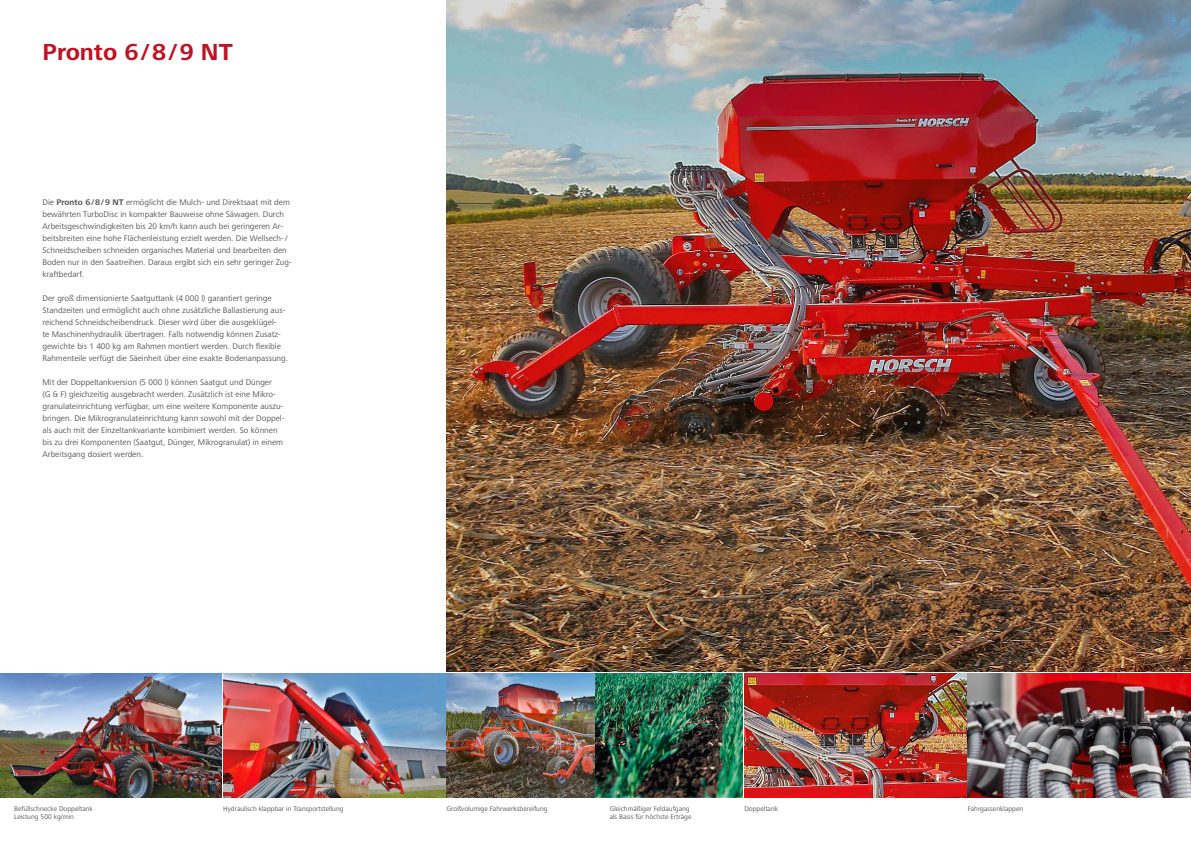
<style>
.page{position:relative;width:1191px;height:842px;background:#fff}
.page>*{position:absolute;margin:0;border:0;box-sizing:border-box;transform-origin:0 0}
.t1{font:700 24px "Frutiger Next LTW1 G";color:#c11123}
.t2{font:8.5px/12px "Frutiger Next LTW1 G";color:#555756}
.t3{font:7px "Frutiger Next LTW1 G";color:#555756}
.s1{font-weight:700}
</style>
<div class="page">
<img style="left:0;top:673px;width:1191px;height:124px">
<img style="left:446px;top:0;width:745px;height:672px">
<h1 class="t1" style="left:43px;top:38px;width:192px">Pronto 6/8/9 NT</h1>
<p class="t2" style="left:43px;top:196px;width:251px">Die <span class="s1">Pronto 6/8/9 NT</span> ermöglicht die Mulch- und Direktsaat mit dem bewährten TurboDisc in kompakter Bauweise ohne Säwagen. Durch Arbeitsgeschwindigkeiten bis 20 km/h kann auch bei geringeren Ar&shy;beitsbreiten eine hohe Flächenleistung erzielt werden. Die Wellsech-/ Schneidscheiben schneiden organisches Material und bearbeiten den Boden nur in den Saatreihen. Daraus ergibt sich ein sehr geringer Zug&shy;kraftbedarf.</p>
<p class="t2" style="left:43px;top:292px;width:247px">Der groß dimensionierte Saatguttank (4 000 l) garantiert geringe Standzeiten und ermöglicht auch ohne zusätzliche Ballastierung aus&shy;reichend Schneidscheibendruck. Dieser wird über die ausgeklügel-<br>te Maschinenhydraulik übertragen. Falls notwendig können Zusatz&shy;gewichte bis 1 400 kg am Rahmen montiert werden. Durch flexible Rahmenteile verfügt die Säeinheit über eine exakte Bodenanpassung.</p>
<p class="t2" style="left:43px;top:376px;width:243px">Mit der Doppeltankversion (5 000 l) können Saatgut und Dünger<br>(G &amp; F) gleichzeitig ausgebracht werden. Zusätzlich ist eine Mikro&shy;granulateinrichtung verfügbar, um eine weitere Komponente auszu&shy;bringen. Die Mikrogranulateinrichtung kann sowohl mit der Doppel&shy;als auch mit der Einzeltankvariante kombiniert werden. So können bis zu drei Komponenten (Saatgut, Dünger, Mikrogranulat) in einem Arbeitsgang dosiert werden.</p>
<p class="t3" style="left:14px;top:804px;width:80px">Befüllschnecke Doppeltank</p>
<p class="t3" style="left:744px;top:804px;width:35px">Doppeltank</p>
<p class="t3" style="left:14px;top:813px;width:61px">Leistung 500 kg/min</p>
<p class="t3" style="left:223px;top:804px;width:122px">Hydraulisch klappbar in Transportstellung</p>
<p class="t3" style="left:446px;top:804px;width:102px">Großvolumige Fahrwerksbereifung</p>
<p class="t3" style="left:609px;top:804px;width:82px">Gleichmäßiger Feldaufgang</p>
<p class="t3" style="left:967px;top:804px;width:57px">Fahrgassenklappen</p>
<p class="t3" style="left:609px;top:813px;width:83px">als Basis für höchste Erträge</p>
</div>
